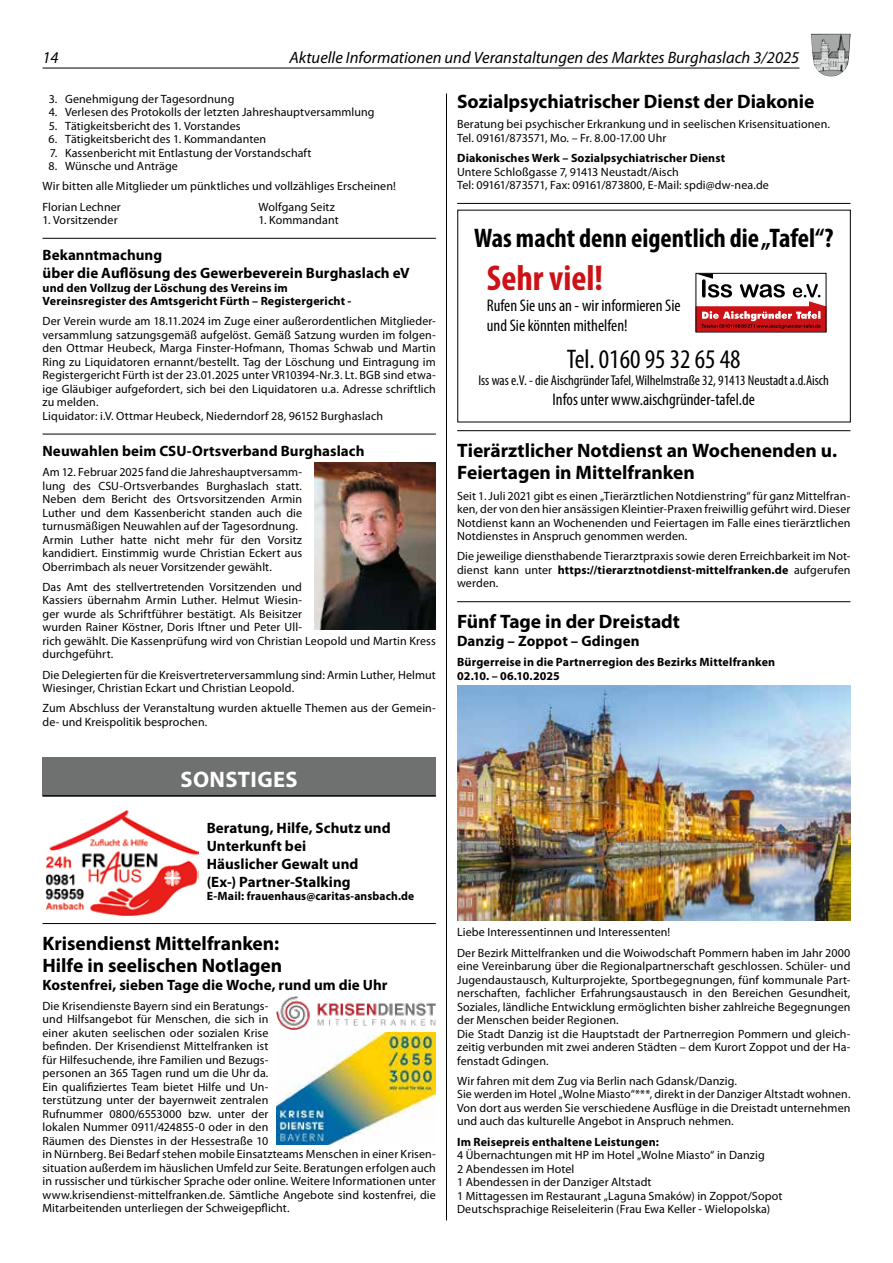
<style>
.page{position:relative;width:893px;height:1263px;background:#fff}
.page>*{position:absolute;margin:0;border:0;box-sizing:border-box;transform-origin:0 0}
.t1{font:700 condensed 36px "Myriad Pro";color:#cc1216}
.t2{font:700 condensed 27px "Myriad Pro";color:#000}
.t3{font:condensed 27px "Myriad Pro";color:#000}
.t4{font:700 22.5px "Myriad Pro";letter-spacing:.015em;color:#fff}
.t5{font:700 19.5px/22.5px "Myriad Pro";letter-spacing:-.005em;color:#000}
.t6{font:condensed 16.95px/20.4px "Myriad Pro";color:#000}
.t7{font:italic 16.5px "Myriad Pro";color:#000}
.t8{font:700 15px/18px "Myriad Pro";letter-spacing:.005em;color:#000}
.t9{font:condensed 14.25px "Myriad Pro";color:#000}
.t10{font:12px/13.5px "Myriad Pro";letter-spacing:.01em;color:#000}
.t11{font:700 12px/13.5px "Myriad Pro";letter-spacing:.01em;color:#000}
.s1{font-weight:700}
</style>
<div class="page">
<hr style="left:446px;top:94px;width:1px;height:1126px;background:#000">
<hr style="left:43px;top:238px;width:393px;height:1px;background:#000">
<hr style="left:43px;top:434px;width:393px;height:1px;background:#000">
<img style="left:315px;top:463px;width:121px;height:167px">
<div style="left:43px;top:758px;width:393px;height:38px;background:#6f7070"></div>
<hr style="left:43px;top:795px;width:393px;height:2px;background:#000">
<hr style="left:43px;top:923px;width:393px;height:1px;background:#000">
<img style="left:45px;top:810px;width:153px;height:106px">
<img style="left:277px;top:1032px;width:159px;height:113px">
<img style="left:277px;top:996px;width:159px;height:33px">
<hr style="left:457px;top:203px;width:393px;height:1px;background:#000">
<hr style="left:457px;top:430px;width:393px;height:1px;background:#000">
<hr style="left:457px;top:601px;width:393px;height:1px;background:#000">
<svg style="left:695px;top:272px;width:132px;height:61px"></svg>
<img style="left:457px;top:685px;width:394px;height:235px">
<hr style="left:43px;top:68px;width:756px;height:1px;background:#000">
<img style="left:811px;top:34px;width:40px;height:43px">
<h3 class="t7" style="left:43px;top:48px;width:18px">14</h3>
<h3 class="t7" style="left:290px;top:48px;width:511px">Aktuelle Informationen und Veranstaltungen des Marktes Burghaslach 3/2025</h3>
<p class="t10" style="left:49px;top:92px;width:187px">3. Genehmigung der Tagesordnung</p>
<p class="t10" style="left:49px;top:105px;width:327px">4. Verlesen des Protokolls der letzten Jahreshauptversammlung</p>
<p class="t10" style="left:49px;top:119px;width:193px">5. Tätigkeitsbericht des 1. Vorstandes</p>
<p class="t10" style="left:49px;top:132px;width:219px">6. Tätigkeitsbericht des 1. Kommandanten</p>
<p class="t10" style="left:50px;top:146px;width:263px">7. Kassenbericht mit Entlastung der Vorstandschaft</p>
<p class="t10" style="left:43px;top:156px;width:355px;line-height:20.2px;text-indent:6px">8. Wünsche und Anträge<br>Wir bitten alle Mitglieder um pünktliches und vollzähliges Erscheinen!<br>Florian Lechner</p>
<p class="t10" style="left:259px;top:200px;width:78px">Wolfgang Seitz</p>
<p class="t10" style="left:43px;top:213px;width:77px">1. Vorsitzender</p>
<p class="t10" style="left:259px;top:213px;width:82px">1. Kommandant</p>
<p class="t8" style="left:43px;top:246px;width:369px">Bekanntmachung<br>über die Auflösung des Gewerbeverein Burghaslach eV</p>
<p class="t11" style="left:43px;top:280px;width:310px">und den Vollzug der Löschung des Vereins im<br>Vereinsregister des Amtsgericht Fürth – Registergericht -</p>
<p class="t10" style="left:43px;top:314px;width:395px">Der Verein wurde am 18.11.2024 im Zuge einer außerordentlichen Mitglieder&shy;versammlung satzungsgemäß aufgelöst. Gemäß Satzung wurden im folgen&shy;den Ottmar Heubeck, Marga Finster-Hofmann, Thomas Schwab und Martin Ring zu Liquidatoren ernannt/bestellt. Tag der Löschung und Eintragung im Registergericht Fürth ist der 23.01.2025 unter VR10394-Nr.3. Lt. BGB sind etwa&shy;ige Gläubiger aufgefordert, sich bei den Liquidatoren u.a. Adresse schriftlich zu melden.<br>Liquidator: i.V. Ottmar Heubeck, Niederndorf 28, 96152 Burghaslach</p>
<p class="t8" style="left:43px;top:441px;width:323px">Neuwahlen beim CSU-Ortsverband Burghaslach</p>
<p class="t10" style="left:43px;top:465px;width:261px">Am 12. Februar 2025 fand die Jahreshauptversamm&shy;lung des CSU-Ortsverbandes Burghaslach statt.<br>Neben dem Bericht des Ortsvorsitzenden Armin Luther und dem Kassenbericht standen auch die turnusmäßigen Neuwahlen auf der Tagesordnung.<br>Armin Luther hatte nicht mehr für den Vorsitz kandidiert. Einstimmig wurde Christian Eckert aus Oberrimbach als neuer Vorsitzender gewählt.</p>
<p class="t10" style="left:43px;top:580px;width:395px">Das Amt des stellvertretenden Vorsitzenden und<br>Kassiers übernahm Armin Luther. Helmut Wiesin-<br>ger wurde als Schriftführer bestätigt. Als Beisitzer<br>wurden Rainer Köstner, Doris Iftner und Peter Ull-<br>rich gewählt. Die Kassenprüfung wird von Christian Leopold und Martin Kress durchgeführt.</p>
<p class="t10" style="left:43px;top:668px;width:395px">Die Delegierten für die Kreisvertreterversammlung sind: Armin Luther, Helmut<br>Wiesinger, Christian Eckart und Christian Leopold.</p>
<p class="t10" style="left:43px;top:701px;width:395px">Zum Abschluss der Veranstaltung wurden aktuelle Themen aus der Gemein&shy;de- und Kreispolitik besprochen.</p>
<h3 class="t4" style="left:181px;top:765px;width:119px">SONSTIGES</h3>
<p class="t8" style="left:207px;top:818px;width:185px">Beratung, Hilfe, Schutz und<br>Unterkunft bei<br>Häuslicher Gewalt und (Ex-) Partner-Stalking</p>
<p class="t11" style="left:207px;top:889px;width:209px">E-Mail: frauenhaus@caritas-ansbach.de</p>
<h3 class="t5" style="left:43px;top:931px;width:241px">Krisendienst Mittelfranken:<br>Hilfe in seelischen Notlagen</h3>
<p class="t8" style="left:43px;top:976px;width:347px">Kostenfrei, sieben Tage die Woche, rund um die Uhr</p>
<p class="t10" style="left:43px;top:999px;width:395px">Die Krisendienste Bayern sind ein Beratungs-<br>und Hilfsangebot für Menschen, die sich in<br>einer akuten seelischen oder sozialen Krise<br>befinden. Der Krisendienst Mittelfranken ist<br>für Hilfesuchende, ihre Familien und Bezugs-<br>personen an 365 Tagen rund um die Uhr da.<br>Ein qualifiziertes Team bietet Hilfe und Un-<br>terstützung unter der bayernweit zentralen<br>Rufnummer 0800/6553000 bzw. unter der<br>lokalen Nummer 0911/424855-0 oder in den<br>Räumen des Dienstes in der Hessestraße 10<br>in Nürnberg. Bei Bedarf stehen mobile Einsatzteams Menschen in einer Krisen&shy;situation außerdem im häuslichen Umfeld zur Seite. Beratungen erfolgen auch in russischer und türkischer Sprache oder online. Weitere Informationen unter www.krisendienst-mittelfranken.de. Sämtliche Angebote sind kostenfrei, die Mitarbeitenden unterliegen der Schweigepflicht.</p>
<h3 class="t5" style="left:457px;top:90px;width:359px">Sozialpsychiatrischer Dienst der Diakonie</h3>
<p class="t10" style="left:457px;top:117px;width:374px">Beratung bei psychischer Erkrankung und in seelischen Krisensituationen.<br>Tel. 09161/873571, Mo. – Fr. 8.00-17.00 Uhr</p>
<p class="t11" style="left:457px;top:151px;width:270px">Diakonisches Werk – Sozialpsychiatrischer Dienst</p>
<p class="t10" style="left:457px;top:165px;width:313px">Untere Schloßgasse 7, 91413 Neustadt/Aisch<br>Tel: 09161/873571, Fax: 09161/873800, E-Mail: spdi@dw-nea.de</p>
<h2 class="t2" style="left:474px;top:221px;width:361px">Was macht denn eigentlich die „Tafel“?</h2>
<h1 class="t1" style="left:487px;top:256px;width:118px">Sehr viel!</h1>
<h3 class="t6" style="left:487px;top:295px;width:195px">Rufen Sie uns an - wir informieren Sie und Sie könnten mithelfen!</h3>
<h2 class="t3" style="left:567px;top:343px;width:175px">Tel. 0160 95 32 65 48</h2>
<p class="t9" style="left:478px;top:372px;width:352px">Iss was e.V. - die Aischgründer Tafel, Wilhelmstraße 32, 91413 Neustadt a.d.Aisch</p>
<h3 class="t6" style="left:553px;top:389px;width:204px">Infos unter www.aischgründer-tafel.de</h3>
<h3 class="t5" style="left:457px;top:438px;width:382px">Tierärztlicher Notdienst an Wochenenden u.<br>Feiertagen in Mittelfranken</h3>
<p class="t10" style="left:457px;top:489px;width:395px;text-align:justify">Seit 1. Juli 2021 gibt es einen „Tierärztlichen Notdienstring“ für ganz Mittelfran&shy;ken, der von den hier ansässigen Kleintier-Praxen freiwillig geführt wird. Dieser Notdienst kann an Wochenenden und Feiertagen im Falle eines tierärztlichen Notdienstes in Anspruch genommen werden.</p>
<p class="t10" style="left:457px;top:549px;width:395px;text-align:justify">Die jeweilige diensthabende Tierarztpraxis sowie deren Erreichbarkeit im Not&shy;dienst kann unter <span class="s1">https://tierarztnotdienst-mittelfranken.de</span> aufgerufen werden.</p>
<h3 class="t5" style="left:457px;top:609px;width:224px">Fünf Tage in der Dreistadt</h3>
<p class="t8" style="left:457px;top:631px;width:184px">Danzig – Zoppot – Gdingen</p>
<p class="t11" style="left:457px;top:655px;width:320px">Bürgerreise in die Partnerregion des Bezirks Mittelfranken<br>02.10. – 06.10.2025</p>
<p class="t10" style="left:457px;top:922px;width:395px;line-height:20.2px">Liebe Interessentinnen und Interessenten!<br>Der Bezirk Mittelfranken und die Woiwodschaft Pommern haben im Jahr 2000</p>
<p class="t10" style="left:457px;top:959px;width:395px">eine Vereinbarung über die Regionalpartnerschaft geschlossen. Schüler- und Jugendaustausch, Kulturprojekte, Sportbegegnungen, fünf kommunale Part&shy;nerschaften, fachlicher Erfahrungsaustausch in den Bereichen Gesundheit, Soziales, ländliche Entwicklung ermöglichten bisher zahlreiche Begegnungen der Menschen beider Regionen.<br>Die Stadt Danzig ist die Hauptstadt der Partnerregion Pommern und gleich&shy;zeitig verbunden mit zwei anderen Städten – dem Kurort Zoppot und der Ha&shy;fenstadt Gdingen.</p>
<p class="t10" style="left:457px;top:1074px;width:395px">Wir fahren mit dem Zug via Berlin nach Gdansk/Danzig.<br>Sie werden im Hotel „Wolne Miasto“***, direkt in der Danziger Altstadt wohnen.<br>Von dort aus werden Sie verschiedene Ausflüge in die Dreistadt unternehmen und auch das kulturelle Angebot in Anspruch nehmen.</p>
<p class="t11" style="left:457px;top:1134px;width:203px">Im Reisepreis enthaltene Leistungen:</p>
<p class="t10" style="left:457px;top:1148px;width:327px">4 Übernachtungen mit HP im Hotel „Wolne Miasto“ in Danzig<br>2 Abendessen im Hotel<br>1 Abendessen in der Danziger Altstadt<br>1 Mittagessen im Restaurant „Laguna Smaków) in Zoppot/Sopot Deutschsprachige Reiseleiterin (Frau Ewa Keller - Wielopolska)</p>
</div>
